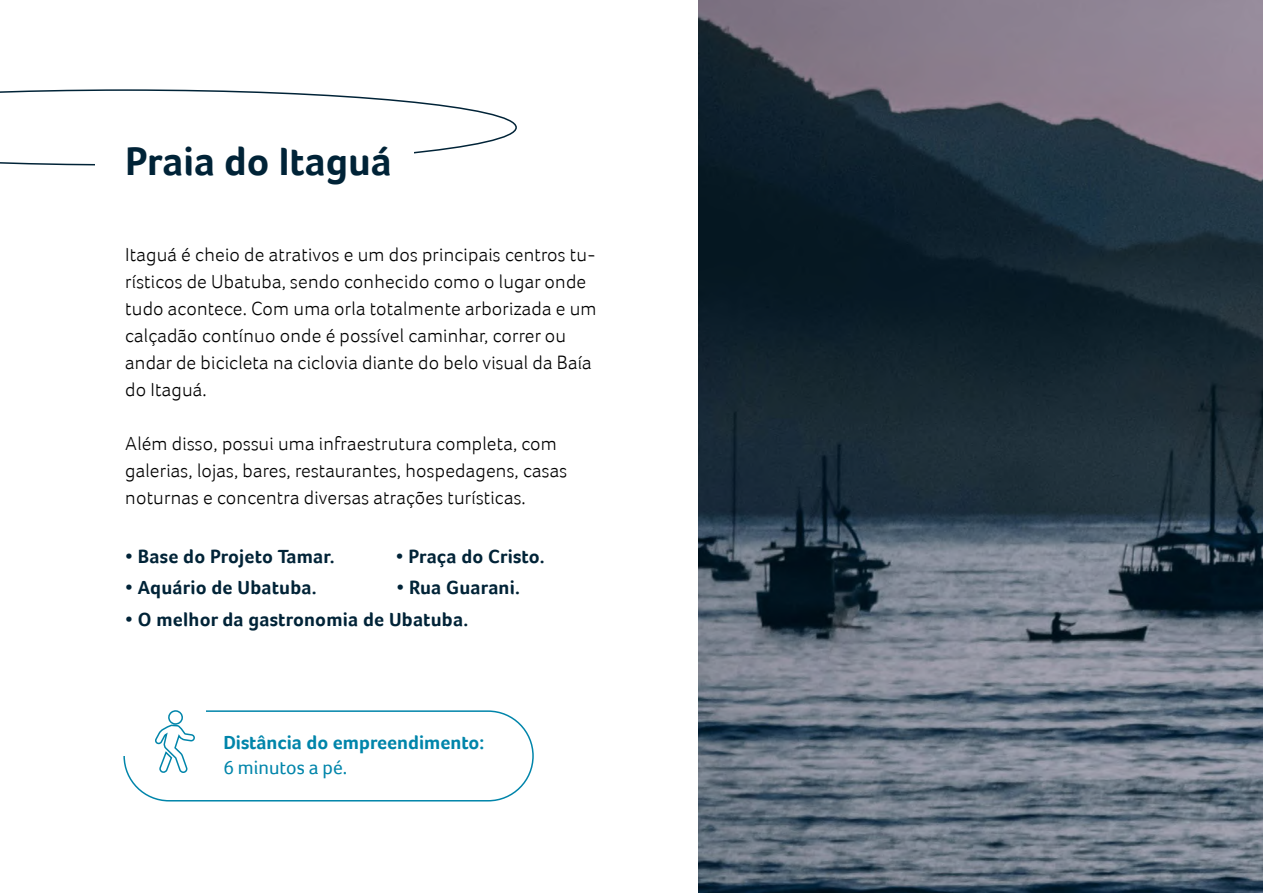
<style>
.page{position:relative;width:1263px;height:893px;background:#fff}
.page>*{position:absolute;margin:0;border:0;box-sizing:border-box;transform-origin:0 0}
.t1{font:700 40.5px "Foco";color:#002337}
.t2{font:300 19.5px/27px "Foco";letter-spacing:.01em;color:#000}
.t3{font:700 19.5px "Foco";letter-spacing:.01em;color:#002337}
.t4{font:700 19.5px "Foco";color:#0085aa}
.t5{font:19.5px "Foco";color:#0085aa}
</style>
<div class="page">
<svg style="left:0;top:89px;width:517px;height:77px"></svg>
<div style="left:95px;top:136px;width:319px;height:49px;background:#fff"></div>
<img style="left:698px;top:0;width:565px;height:893px">
<div style="left:123px;top:710px;width:411px;height:91px;border:2px solid #0085aa;border-radius:45px"></div>
<div style="left:102px;top:691px;width:104px;height:65px;background:#fff"></div>
<svg style="left:155px;top:710px;width:40px;height:63px"></svg>
<h1 class="t1" style="left:125px;top:138px;width:268px">Praia do Itaguá</h1>
<p class="t2" style="left:125px;top:241px;width:473px">Itaguá é cheio de atrativos e um dos principais centros tu&shy;rísticos de Ubatuba, sendo conhecido como o lugar onde tudo acontece. Com uma orla totalmente arborizada e um calçadão contínuo onde é possível caminhar, correr ou andar de bicicleta na ciclovia diante do belo visual da Baía do Itaguá.</p>
<p class="t2" style="left:125px;top:430px;width:443px">Além disso, possui uma infraestrutura completa, com galerias, lojas, bares, restaurantes, hospedagens, casas noturnas e concentra diversas atrações turísticas.</p>
<p class="t3" style="left:125px;top:545px;width:211px">• Base do Projeto Tamar.</p>
<p class="t3" style="left:396px;top:545px;width:151px">• Praça do Cristo.</p>
<p class="t3" style="left:125px;top:576px;width:193px">• Aquário de Ubatuba.</p>
<p class="t3" style="left:396px;top:576px;width:125px">• Rua Guarani.</p>
<p class="t3" style="left:125px;top:608px;width:344px">• O melhor da gastronomia de Ubatuba.</p>
<p class="t4" style="left:223px;top:731px;width:262px">Distância do empreendimento:</p>
<p class="t5" style="left:223px;top:756px;width:125px">6 minutos a pé.</p>
</div>
